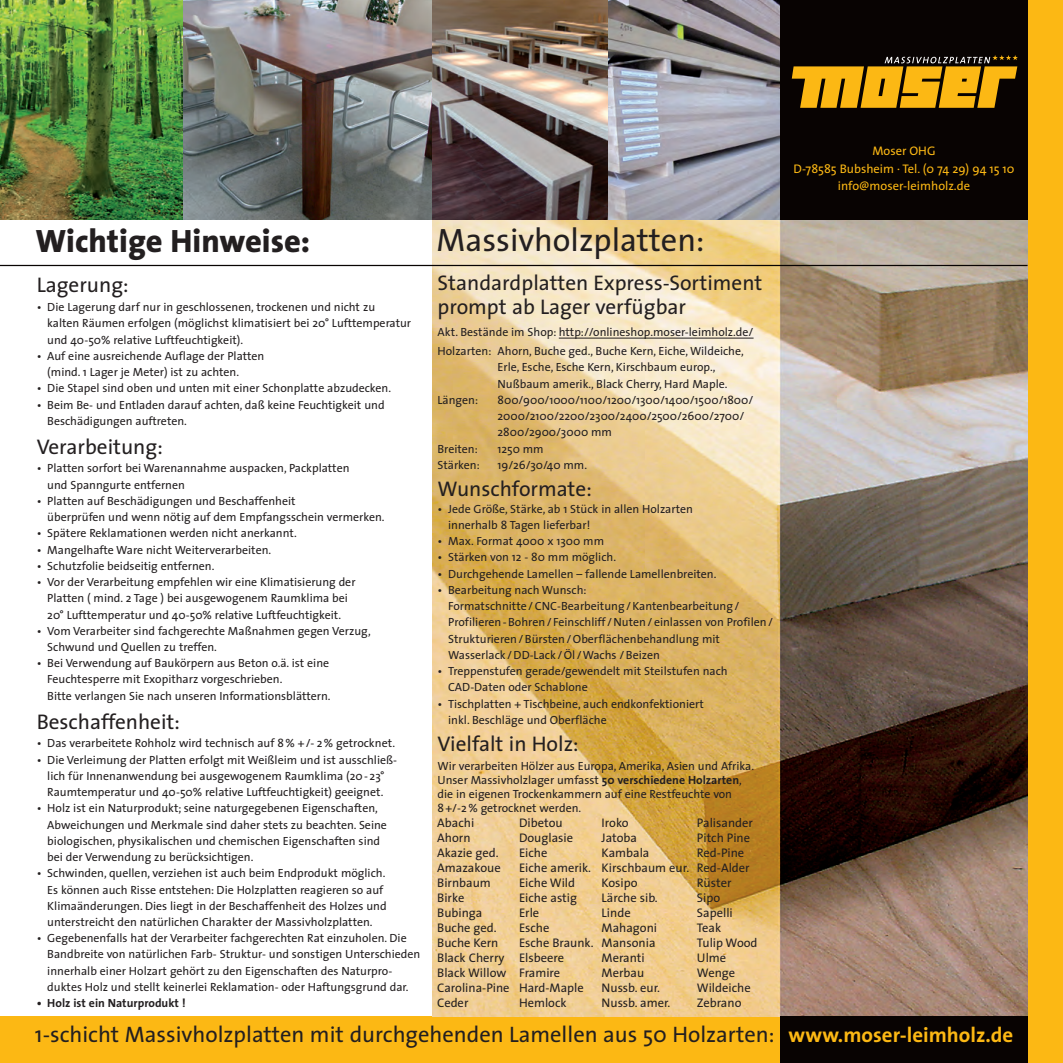
<style>
.page{position:relative;width:1063px;height:1063px;background:#fff}
.page>*{position:absolute;margin:0;border:0;box-sizing:border-box;transform-origin:0 0}
.t1{font:32.5px "The Sans";color:#231f20}
.t2{font:800 32.5px "The Sans";color:#231f20}
.t3{font:22.5px "The Sans";color:#231f20}
.t4{font:21.25px/23.8px "The Sans";color:#231f20}
.t5{font:700 21px "The Sans";color:#fcb814}
.t6{font:12.5px/15px "The Sans";color:#231f20}
.t7{font:12.5px/17.5px "The Sans";color:#fcb814;text-align:center}
.t8{font:11.88px/16.2px "The Sans";color:#231f20}
.t9{font:700 11.88px "The Sans";color:#231f20}
.s1{font-weight:700}
</style>
<div class="page">
<div style="left:983px;top:0;width:80px;height:1063px;background:#fcb814"></div>
<div style="left:0;top:1017px;width:1028px;height:46px;background:#fcb814"></div>
<img style="left:432px;top:220px;width:596px;height:797px">
<img style="left:183px;top:0;width:249px;height:220px">
<img style="left:0;top:0;width:183px;height:220px">
<svg style="left:608px;top:0;width:172px;height:220px;background:#9999a2"></svg>
<div style="left:780px;top:0;width:248px;height:220px;background:#080302"></div>
<div style="left:780px;top:1017px;width:248px;height:46px;background:#080302"></div>
<hr style="left:0;top:265px;width:1028px;height:1px;background:#080302">
<hr style="left:559px;top:338px;width:195px;height:1px;background:#231f20">
<img style="left:432px;top:0;width:176px;height:220px">
<svg style="left:792px;top:55px;width:226px;height:53px"></svg>
<h1 class="t2" style="left:35px;top:214px;width:276px">Wichtige Hinweise:</h1>
<h1 class="t1" style="left:437px;top:213px;width:269px">Massivholzplatten:</h1>
<h3 class="t4" style="left:37px;top:273px;width:93px">Lagerung:</h3>
<p class="t8" style="left:47px;top:299px;width:365px;text-indent:-11px">• Die Lagerung darf nur in geschlossenen, trockenen und nicht zu<br>kalten Räumen erfolgen (möglichst klimatisiert bei 20° Lufttemperatur und 40-50% relative Luftfeuchtigkeit).</p>
<p class="t8" style="left:47px;top:347px;width:219px;text-indent:-11px">• Auf eine ausreichende Auflage der Platten (mind. 1 Lager je Meter) ist zu achten.</p>
<p class="t8" style="left:37px;top:380px;width:356px">• Die Stapel sind oben und unten mit einer Schonplatte abzudecken.</p>
<p class="t8" style="left:47px;top:396px;width:339px;text-indent:-11px">• Beim Be- und Entladen darauf achten, daß keine Feuchtigkeit und<br>Beschädigungen auftreten.</p>
<h3 class="t4" style="left:37px;top:434px;width:128px">Verarbeitung:</h3>
<p class="t8" style="left:47px;top:460px;width:304px;text-indent:-11px">• Platten sorfort bei Warenannahme auspacken, Packplatten und Spanngurte entfernen</p>
<p class="t8" style="left:47px;top:492px;width:339px;text-indent:-11px">• Platten auf Beschädigungen und Beschaffenheit<br>überprüfen und wenn nötig auf dem Empfangsschein vermerken.</p>
<p class="t8" style="left:37px;top:525px;width:262px">• Spätere Reklamationen werden nicht anerkannt.</p>
<p class="t8" style="left:37px;top:541px;width:236px">• Mangelhafte Ware nicht Weiterverarbeiten.</p>
<p class="t8" style="left:37px;top:557px;width:179px">• Schutzfolie beidseitig entfernen.</p>
<p class="t8" style="left:37px;top:574px;width:320px;text-align:center">• Vor der Verarbeitung empfehlen wir eine Klimatisierung der<br>Platten ( mind. 2 Tage ) bei ausgewogenem Raumklima bei<br>20° Lufttemperatur und 40-50% relative Luftfeuchtigkeit.</p>
<p class="t8" style="left:47px;top:622px;width:325px;text-indent:-11px">• Vom Verarbeiter sind fachgerechte Maßnahmen gegen Verzug,<br>Schwund und Quellen zu treffen.</p>
<p class="t8" style="left:47px;top:655px;width:285px;text-indent:-11px">• Bei Verwendung auf Baukörpern aus Beton o.ä. ist eine<br>Feuchtesperre mit Exopitharz vorgeschrieben.<br>Bitte verlangen Sie nach unseren Informationsblättern.</p>
<h3 class="t4" style="left:37px;top:709px;width:145px">Beschaffenheit:</h3>
<p class="t8" style="left:37px;top:735px;width:360px">• Das verarbeitete Rohholz wird technisch auf 8% + /- 2% getrocknet.</p>
<p class="t8" style="left:37px;top:751px;width:362px;text-align:center">• Die Verleimung der Platten erfolgt mit Weißleim und ist ausschließ&shy;lich für Innenanwendung bei ausgewogenem Raumklima (20- 23°<br>Raumtemperatur und 40-50% relative Luftfeuchtigkeit) geeignet.</p>
<p class="t8" style="left:47px;top:800px;width:341px;text-indent:-11px">• Holz ist ein Naturprodukt; seine naturgegebenen Eigenschaften, Abweichungen und Merkmale sind daher stets zu beachten. Seine biologischen, physikalischen und chemischen Eigenschaften sind bei der Verwendung zu berücksichtigen.</p>
<p class="t8" style="left:47px;top:865px;width:341px;text-indent:-11px">• Schwinden, quellen, verziehen ist auch beim Endprodukt möglich.<br>Es können auch Risse entstehen: Die Holzplatten reagieren so auf Klimaänderungen. Dies liegt in der Beschaffenheit des Holzes und unterstreicht den natürlichen Charakter der Massivholzplatten.</p>
<p class="t8" style="left:47px;top:930px;width:375px;text-indent:-11px">• Gegebenenfalls hat der Verarbeiter fachgerechten Rat einzuholen. Die Bandbreite von natürlichen Farb- Struktur- und sonstigen Unterschieden innerhalb einer Holzart gehört zu den Eigenschaften des Naturpro&shy;duktes Holz und stellt keinerlei Reklamation- oder Haftungsgrund dar.</p>
<p class="t9" style="left:37px;top:993px;width:151px">• Holz ist ein Naturprodukt !</p>
<h3 class="t4" style="left:438px;top:270px;width:326px">Standardplatten Express-Sortiment prompt ab Lager verfügbar</h3>
<p class="t8" style="left:438px;top:323px;width:318px;line-height:18.8px">Akt. Bestände im Shop: http://onlineshop.moser-leimholz.de/<br>Holzarten: Ahorn, Buche ged., Buche Kern, Eiche, Wildeiche,</p>
<p class="t8" style="left:498px;top:359px;width:232px">Erle, Esche, Esche Kern, Kirschbaum europ.,<br>Nußbaum amerik., Black Cherry, Hard Maple.</p>
<p class="t8" style="left:438px;top:391px;width:42px">Längen:</p>
<p class="t8" style="left:498px;top:391px;width:257px">800/900/1000/1100/1200/1300/1400/1500/1800/<br>2000/2100/2200/2300/2400/2500/2600/2700/<br>2800/2900/3000 mm</p>
<p class="t8" style="left:438px;top:440px;width:42px">Breiten:</p>
<p class="t8" style="left:498px;top:440px;width:48px">1250 mm</p>
<p class="t8" style="left:438px;top:456px;width:44px">Stärken:</p>
<p class="t8" style="left:498px;top:456px;width:91px">19/26/30/40 mm.</p>
<h3 class="t4" style="left:438px;top:477px;width:156px">Wunschformate:</h3>
<p class="t8" style="left:448px;top:500px;width:246px;text-indent:-11px">• Jede Größe, Stärke, ab 1 Stück in allen Holzarten innerhalb 8 Tagen lieferbar!</p>
<p class="t8" style="left:438px;top:533px;width:168px">• Max. Format 4000 x 1300 mm</p>
<p class="t8" style="left:438px;top:549px;width:180px">• Stärken von 12 - 80 mm möglich.</p>
<p class="t8" style="left:438px;top:565px;width:280px">• Durchgehende Lamellen – fallende Lamellenbreiten.</p>
<p class="t8" style="left:448px;top:581px;width:326px;text-indent:-11px">• Bearbeitung nach Wunsch:<br>Formatschnitte/CNC-Bearbeitung/Kantenbearbeitung/ Profilieren-Bohren/ Feinschliff /Nuten/einlassen von Profilen/ Strukturieren/Bürsten/Oberflächenbehandlung mit Wasserlack /DD-Lack /Öl /Wachs /Beizen</p>
<p class="t8" style="left:448px;top:663px;width:281px;text-indent:-11px">• Treppenstufen gerade/gewendelt mit Steilstufen nach<br>CAD-Daten oder Schablone</p>
<p class="t8" style="left:448px;top:695px;width:257px;text-indent:-11px">• Tischplatten + Tischbeine, auch endkonfektioniert inkl. Beschläge und Oberfläche</p>
<h3 class="t4" style="left:438px;top:731px;width:143px">Vielfalt in Holz:</h3>
<p class="t8" style="left:438px;top:758px;width:318px;line-height:14.2px">Wir verarbeiten Hölzer aus Europa, Amerika, Asien und Afrika.<br>Unser Massivholzlager umfasst <span class="s1">50 verschiedene Holzarten</span>, die in eigenen Trockenkammern auf eine Restfeuchte von 8+/-2% getrocknet werden.</p>
<p class="t6" style="left:437px;top:815px;width:74px">Abachi<br>Ahorn<br>Akazie ged.<br>Amazakoue<br>Birnbaum<br>Birke<br>Bubinga<br>Buche ged.<br>Buche Kern<br>Black Cherry<br>Black Willow<br>Carolina-Pine<br>Ceder</p>
<p class="t6" style="left:519px;top:815px;width:76px">Dibetou<br>Douglasie<br>Eiche<br>Eiche amerik.<br>Eiche Wild<br>Eiche astig<br>Erle<br>Esche<br>Esche Braunk.<br>Elsbeere<br>Framire<br>Hard-Maple<br>Hemlock</p>
<p class="t6" style="left:602px;top:815px;width:89px">Iroko<br>Jatoba<br>Kambala<br>Kirschbaum eur.<br>Kosipo<br>Lärche sib.<br>Linde<br>Mahagoni<br>Mansonia<br>Meranti<br>Merbau<br>Nussb. eur.<br>Nussb. amer.</p>
<p class="t6" style="left:697px;top:815px;width:62px">Palisander<br>Pitch Pine<br>Red-Pine<br>Red-Alder<br>Rüster<br>Sipo<br>Sapelli<br>Teak<br>Tulip Wood<br>Ulme<br>Wenge<br>Wildeiche<br>Zebrano</p>
<h2 class="t3" style="left:35px;top:1016px;width:741px">1-schicht Massivholzplatten mit durchgehenden Lamellen aus 50 Holzarten:</h2>
<p class="t7" style="left:794px;top:142px;width:222px">Moser OHG<br>D-78585 Bubsheim · Tel. (0 74 29) 94 15 10 info@moser-leimholz.de</p>
<h3 class="t5" style="left:789px;top:1017px;width:226px">www.moser-leimholz.de</h3>
</div>
